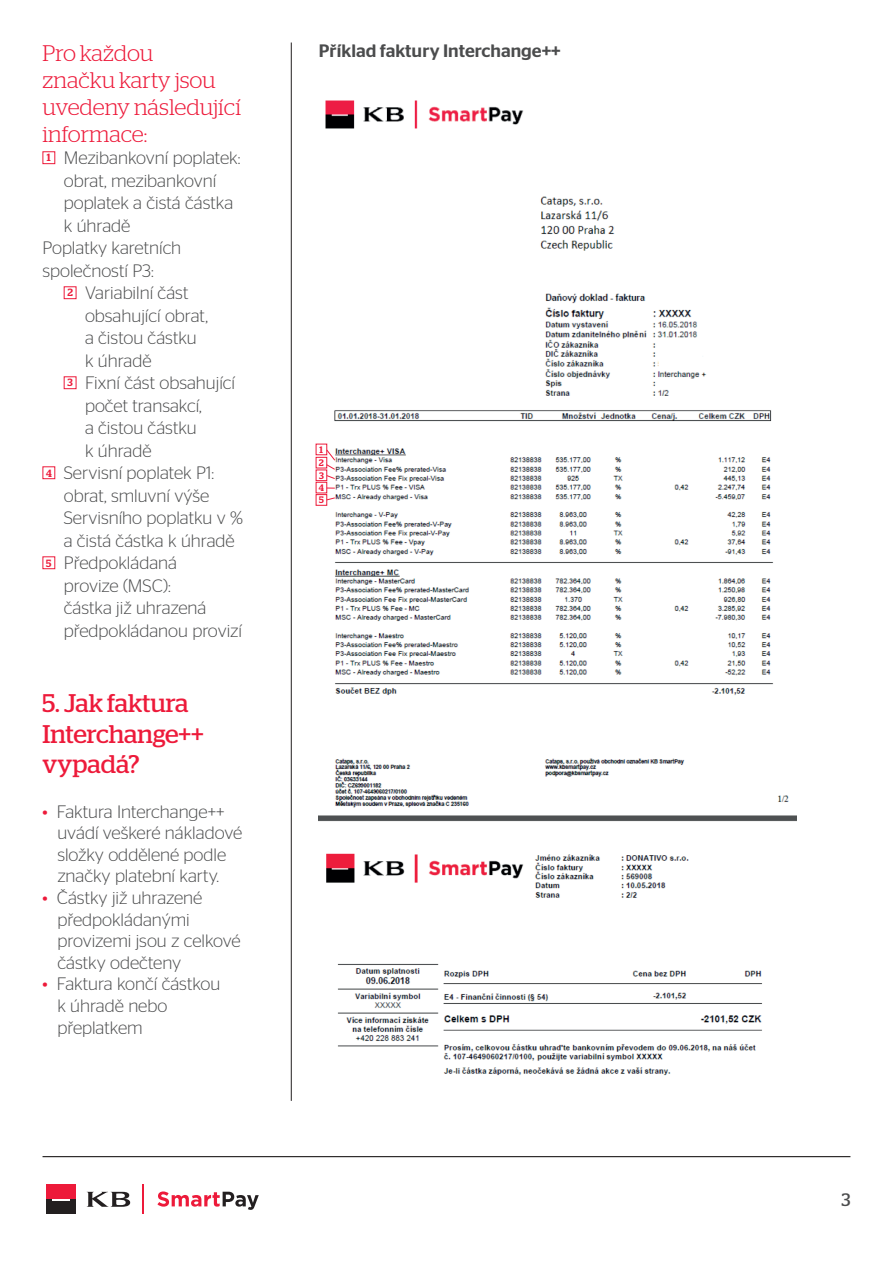
<style>
.page{position:relative;width:893px;height:1263px;background:#fff}
.page>*{position:absolute;margin:0;border:0;box-sizing:border-box;transform-origin:0 0}
.t1{font:25.5px/30.6px "Stag";color:#ed1a3a}
.t2{font:300 22.5px/27px "Stag";letter-spacing:-.005em;color:#ed1a3a}
.t3{font:300 18px/21.6px "Stag Sans";color:#4b4c4d}
.t4{font:500 18px "Stag Sans";color:#4b4c4d}
.t5{font:18px "Stag";color:#4b4c4d}
.t6{font:500 9.45px/12.3px "Stag";color:#ed1a3a;text-align:justify}
.s1{font-family:"Stag";font-weight:500;font-size:10.5px;color:#ed1a3a}
.s2{color:#ed1a3a}
</style>
<div class="page">
<svg style="left:87px;top:1192px;width:43px;height:15px"></svg>
<div style="left:46px;top:1184px;width:30px;height:15px;background:#ed1a3a"></div>
<div style="left:46px;top:1199px;width:30px;height:15px;background:#231f20"></div>
<svg style="left:53px;top:1199px;width:17px;height:2px"></svg>
<svg style="left:157px;top:1191px;width:102px;height:19px"></svg>
<hr style="left:142px;top:1184px;width:2px;height:30px;background:#ed1a3a">
<hr style="left:43px;top:1156px;width:807px;height:1px;background:#040101">
<div style="left:43px;top:151px;width:12px;height:13px;border:1px solid #ed1a3a"></div>
<div style="left:64px;top:286px;width:12px;height:13px;border:1px solid #ed1a3a"></div>
<div style="left:64px;top:376px;width:12px;height:13px;border:1px solid #ed1a3a"></div>
<div style="left:43px;top:466px;width:12px;height:13px;border:1px solid #ed1a3a"></div>
<div style="left:43px;top:556px;width:12px;height:13px;border:1px solid #ed1a3a"></div>
<img style="left:319px;top:443px;width:477px;height:633px">
<hr style="left:291px;top:43px;width:1px;height:1058px;background:#231f20">
<div style="left:316px;top:457px;width:11px;height:11px;background:#fff"></div>
<div style="left:316px;top:457px;width:11px;height:11px;border:1px solid #ed1a3a"></div>
<div style="left:316px;top:444px;width:11px;height:11px;background:#fff"></div>
<div style="left:316px;top:470px;width:11px;height:11px;background:#fff"></div>
<div style="left:316px;top:470px;width:11px;height:11px;border:1px solid #ed1a3a"></div>
<div style="left:316px;top:482px;width:11px;height:11px;background:#fff"></div>
<div style="left:316px;top:482px;width:11px;height:11px;border:1px solid #ed1a3a"></div>
<div style="left:316px;top:495px;width:11px;height:10px;background:#fff"></div>
<div style="left:316px;top:494px;width:11px;height:12px;border:1px solid #ed1a3a"></div>
<svg style="left:326px;top:449px;width:10px;height:30px"></svg>
<svg style="left:326px;top:497px;width:10px;height:4px"></svg>
<img style="left:325px;top:100px;width:447px;height:322px">
<p class="t2" style="left:43px;top:39px;width:200px">Pro každou<br>značku karty jsou uvedeny následující informace:</p>
<p class="t3" style="left:47px;top:147px;width:195px"><span class="s1">1</span> Mezibankovní poplatek:</p>
<p class="t3" style="left:64px;top:169px;width:154px">obrat, mezibankovní</p>
<p class="t3" style="left:64px;top:192px;width:171px">poplatek a čistá částka</p>
<p class="t3" style="left:64px;top:214px;width:68px">k úhradě</p>
<p class="t3" style="left:43px;top:237px;width:140px">Poplatky karetních</p>
<p class="t3" style="left:43px;top:259px;width:113px">společností P3:</p>
<p class="t3" style="left:67px;top:282px;width:123px"><span class="s1">2</span> Variabilní část</p>
<p class="t3" style="left:85px;top:304px;width:124px">obsahující obrat,</p>
<p class="t3" style="left:85px;top:327px;width:113px">a čistou částku</p>
<p class="t3" style="left:85px;top:349px;width:68px">k úhradě</p>
<p class="t3" style="left:67px;top:372px;width:169px"><span class="s1">3</span> Fixní část obsahující</p>
<p class="t3" style="left:85px;top:394px;width:118px">počet transakcí,</p>
<p class="t3" style="left:85px;top:417px;width:113px">a čistou částku</p>
<p class="t3" style="left:85px;top:439px;width:68px">k úhradě</p>
<p class="t3" style="left:46px;top:462px;width:170px"><span class="s1">4</span> Servisní poplatek P1:</p>
<p class="t3" style="left:64px;top:484px;width:147px">obrat, smluvní výše</p>
<p class="t3" style="left:64px;top:507px;width:181px">Servisního poplatku v %</p>
<p class="t3" style="left:64px;top:529px;width:172px">a čistá částka k úhradě</p>
<p class="t3" style="left:46px;top:552px;width:132px"><span class="s1">5</span> Předpokládaná</p>
<p class="t3" style="left:64px;top:574px;width:108px">provize (MSC):</p>
<p class="t3" style="left:64px;top:597px;width:144px">částka již uhrazená</p>
<p class="t3" style="left:64px;top:619px;width:180px">předpokládanou provizí</p>
<h1 class="t1" style="left:43px;top:688px;width:163px">5. Jak faktura<br>Interchange++ vypadá?</h1>
<p class="t3" style="left:57px;top:800px;width:186px;text-indent:-15px"><span class="s2">•</span> Faktura Interchange++ uvádí veškeré nákladové složky oddělené podle značky platební karty.</p>
<p class="t3" style="left:57px;top:887px;width:185px;text-indent:-15px"><span class="s2">•</span> Částky již uhrazené předpokládanými provizemi jsou z celkové částky odečteny</p>
<p class="t3" style="left:57px;top:973px;width:165px;text-indent:-15px"><span class="s2">•</span> Faktura končí částkou k úhradě nebo přeplatkem</p>
<p class="t4" style="left:319px;top:40px;width:243px">Příklad faktury Interchange++</p>
<p class="t6" style="left:320px;top:443px;width:5px">1</p>
<p class="t6" style="left:319px;top:469px;width:7px">3<br>4<br>5</p>
<p class="t6" style="left:319px;top:456px;width:6px">2</p>
<p class="t5" style="left:841px;top:1190px;width:11px">3</p>
</div>
